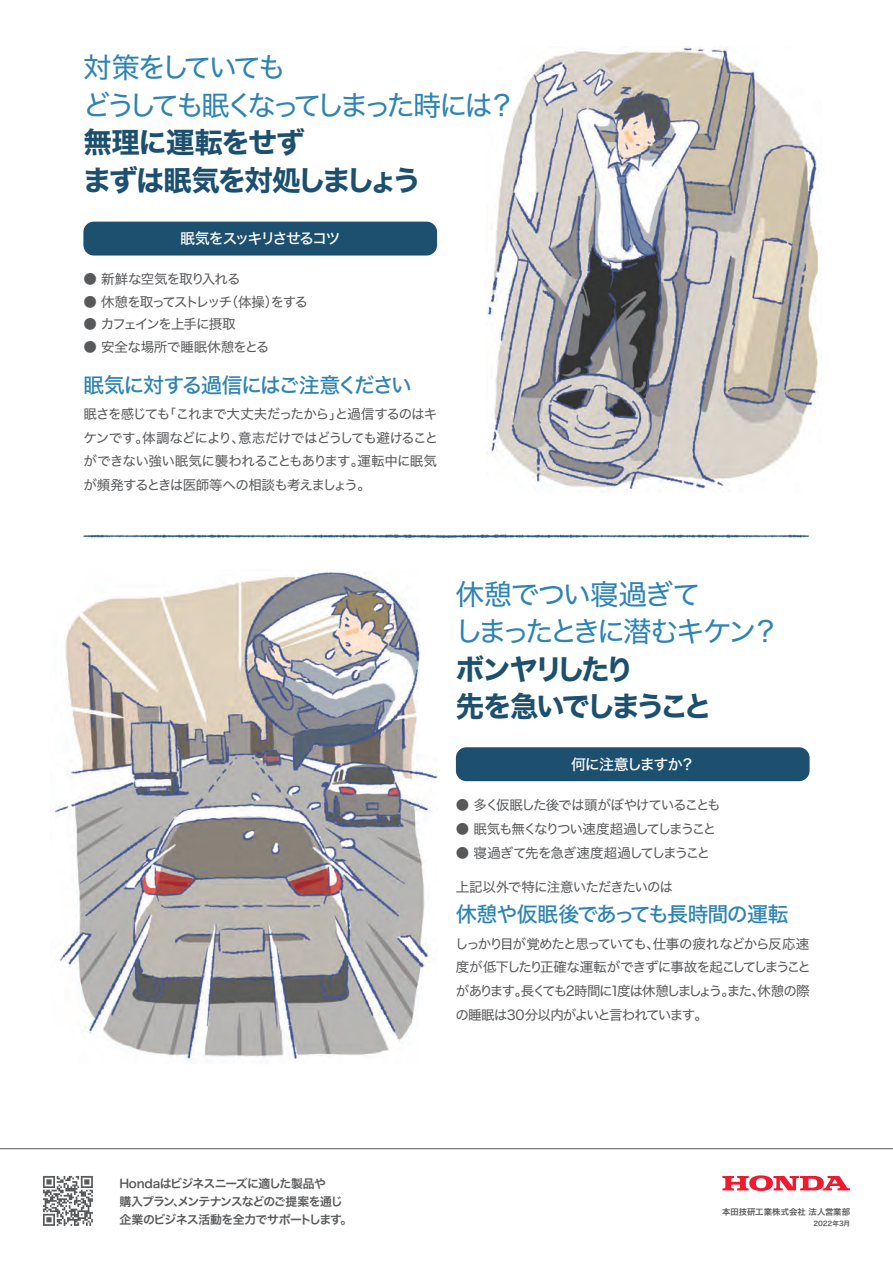
<style>
.page{position:relative;width:893px;height:1263px;background:#fff}
.page>*{position:absolute;margin:0;border:0;box-sizing:border-box;transform-origin:0 0}
.t1{font:28.5px/37.5px "Hiragino Sans W4";letter-spacing:-.155em;color:#2d83b2}
.t2{font:28.5px/37.5px "Hiragino Sans W4";letter-spacing:-.085em;color:#2d83b2}
.t3{font:28.5px/37.5px "Hiragino Sans W7";letter-spacing:-.055em;color:#1c506e}
.t4{font:28.5px/37.5px "Hiragino Sans W7";letter-spacing:-.13em;color:#1c506e}
.t5{font:21px "Hiragino Sans W5";letter-spacing:-.07em;color:#2d83b2}
.t6{font:21px "Hiragino Sans W5";letter-spacing:-.05em;color:#2d83b2}
.t7{font:15px "Hiragino Sans W5";letter-spacing:-.13em;color:#fff}
.t8{font:15px "Hiragino Sans W5";letter-spacing:-.08em;color:#fff}
.t9{font:13.5px/23.7px "Hiragino Sans W4";letter-spacing:-.075em;color:#58595b;text-align:justify}
.t10{font:13.5px/23.7px "Hiragino Sans W4";letter-spacing:-.095em;color:#58595b}
.t11{font:13.5px "Hiragino Sans W4";letter-spacing:-.115em;color:#58595b}
.t12{font:13.5px "Hiragino Sans W4";letter-spacing:-.12em;color:#58595b}
.t13{font:13.5px "Hiragino Sans W4";letter-spacing:-.02em;color:#58595b}
.t14{font:11.85px/18px "Hiragino Sans W6";letter-spacing:-.055em;color:#58595b}
.t15{font:8.4px "Hiragino Sans W6";letter-spacing:.005em;color:#58595b}
.t16{font:6.75px "Hiragino Sans W6";letter-spacing:-.015em;color:#58595b}
</style>
<div class="page">
<img style="left:486px;top:47px;width:334px;height:446px">
<img style="left:53px;top:570px;width:384px;height:492px">
<hr style="left:0;top:1148px;width:893px;height:1px;background:#58595b">
<svg style="left:722px;top:1175px;width:128px;height:16px"></svg>
<svg style="left:43px;top:1176px;width:50px;height:50px"></svg>
<img style="left:83px;top:534px;width:727px;height:3px">
<div style="left:83px;top:222px;width:354px;height:34px;background:#1c506e;border-radius:11px"></div>
<div style="left:456px;top:747px;width:354px;height:34px;background:#1c506e;border-radius:11px"></div>
<h1 class="t1" style="left:83px;top:47px;width:435px">対策をしていても<br>どうしても眠くなってしまった時には？</h1>
<h1 class="t3" style="left:83px;top:125px;width:340px">無理に運転をせず<br>まずは眠気を対処しましょう</h1>
<p class="t7" style="left:180px;top:225px;width:162px">眠気をスッキリさせるコツ</p>
<p class="t9" style="left:83px;top:266px;width:159px">● 新鮮な空気を取り入れる</p>
<p class="t12" style="left:83px;top:290px;width:226px">● 休憩を取ってストレッチ（体操）をする</p>
<p class="t9" style="left:83px;top:311px;width:154px">● カフェインを上手に摂取</p>
<p class="t13" style="left:83px;top:335px;width:187px">● 安全な場所で睡眠休憩をとる</p>
<h2 class="t5" style="left:83px;top:366px;width:330px">眠気に対する過信にはご注意ください</h2>
<p class="t9" style="left:83px;top:401px;width:356px">眠さを感じても「これまで大丈夫だったから」と過信するのはキケンです。体調などにより、意志だけではどうしても避けることができない強い眠気に襲われることもあります。運転中に眠気が頻発するときは医師等への相談も考えましょう。</p>
<h1 class="t2" style="left:455px;top:573px;width:327px">休憩でつい寝過ぎて<br>しまったときに潜むキケン？</h1>
<h1 class="t4" style="left:456px;top:651px;width:258px">ボンヤリしたり<br>先を急いでしまうこと</h1>
<p class="t8" style="left:571px;top:751px;width:125px">何に注意しますか？</p>
<p class="t9" style="left:456px;top:792px;width:266px">● 多く仮眠した後では頭がぼやけていることも</p>
<p class="t11" style="left:456px;top:817px;width:262px">● 眠気も無くなりつい速度超過してしまうこと</p>
<p class="t9" style="left:456px;top:840px;width:256px">● 寝過ぎて先を急ぎ速度超過してしまうこと</p>
<p class="t9" style="left:456px;top:874px;width:219px">上記以外で特に注意いただきたいのは</p>
<h2 class="t6" style="left:456px;top:895px;width:334px">休憩や仮眠後であっても長時間の運転</h2>
<p class="t10" style="left:455px;top:931px;width:358px">しっかり目が覚めたと思っていても、仕事の疲れなどから反応速度が低下したり正確な運転ができずに事故を起こしてしまうことがあります。長くても2時間に1度は休憩しましょう。また、休憩の際の睡眠は30分以内がよいと言われています。</p>
<p class="t14" style="left:119px;top:1174px;width:228px">Hondaはビジネスニーズに適した製品や<br>購入プラン､メンテナンスなどのご提案を通じ企業のビジネス活動を全力でサポートします｡</p>
<p class="t15" style="left:722px;top:1204px;width:129px">本田技研工業株式会社 法人営業部</p>
<p class="t16" style="left:813px;top:1217px;width:38px">2022年3月</p>
</div>
